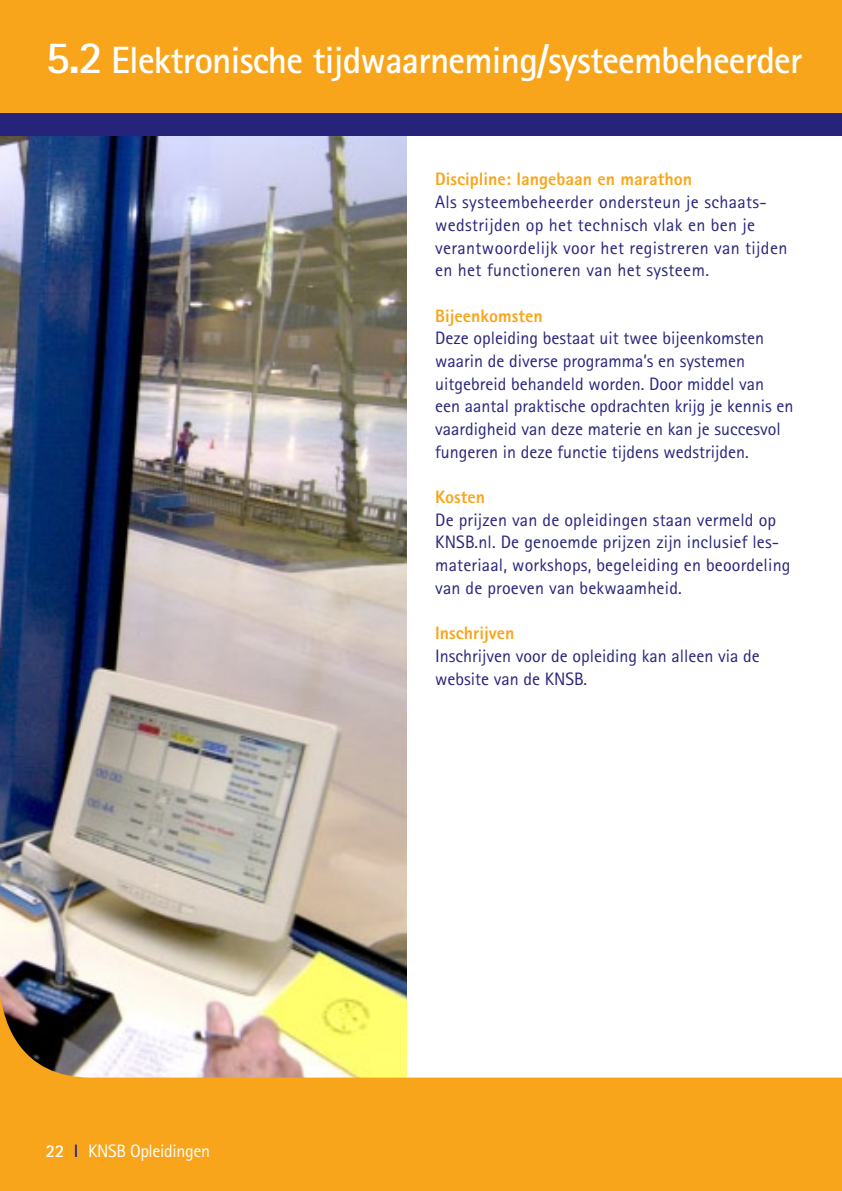
<style>
.page{position:relative;width:842px;height:1191px;background:#fff}
.page>*{position:absolute;margin:0;border:0;box-sizing:border-box;transform-origin:0 0}
.t1{font:700 38px "Rotis Sans Serif";letter-spacing:-.02em;color:#fff}
.t2{font:18px/22.6px "Rotis Sans Serif";letter-spacing:.01em;color:#26237b}
.t3{font:800 18px "Rotis Sans Serif";color:#f9a51b}
.t4{font:18px "Rotis Sans Serif";letter-spacing:-.02em;color:#fff}
.s1{font-size:46px}
.s2{font-weight:700}
.s3{font-weight:700;color:#26237b}
</style>
<div class="page">
<img style="left:0;top:136px;width:407px;height:861px">
<svg style="left:0;top:997px;width:841px;height:194px;fill:#f9a51b"></svg>
<svg style="left:841px;top:1077px;width:1px;height:114px"></svg>
<div style="left:0;top:0;width:842px;height:127px;background:#f9a51b"></div>
<div style="left:0;top:113px;width:842px;height:23px;background:#26237b"></div>
<h1 class="t1" style="left:45px;top:36px;width:759px"><span class="s1">5.2</span> Elektronische tijdwaarneming/systeembeheerder</h1>
<p class="t4" style="left:45px;top:1140px;width:166px"><span class="s2">22</span> <span class="s3">I</span> KNSB Opleidingen</p>
<p class="t3" style="left:435px;top:168px;width:258px">Discipline: langebaan en marathon</p>
<p class="t2" style="left:435px;top:191px;width:354px">Als systeembeheerder ondersteun je schaats&shy;wedstrijden op het technisch vlak en ben je verantwoordelijk voor het registreren van tijden en het functioneren van het systeem.</p>
<p class="t3" style="left:435px;top:304px;width:109px">Bijeenkomsten</p>
<p class="t2" style="left:435px;top:327px;width:360px">Deze opleiding bestaat uit twee bijeenkomsten waarin de diverse programma’s en systemen uitgebreid behandeld worden. Door middel van een aantal praktische opdrachten krijg je kennis en vaardigheid van deze materie en kan je succesvol fungeren in deze functie tijdens wedstrijden.</p>
<p class="t3" style="left:435px;top:485px;width:51px">Kosten</p>
<p class="t2" style="left:435px;top:508px;width:357px">De prijzen van de opleidingen staan vermeld op KNSB.nl. De genoemde prijzen zijn inclusief les&shy;materiaal, workshops, begeleiding en beoordeling van de proeven van bekwaamheid.</p>
<p class="t3" style="left:435px;top:621px;width:81px">Inschrijven</p>
<p class="t2" style="left:435px;top:644px;width:326px">Inschrijven voor de opleiding kan alleen via de website van de KNSB.</p>
</div>
